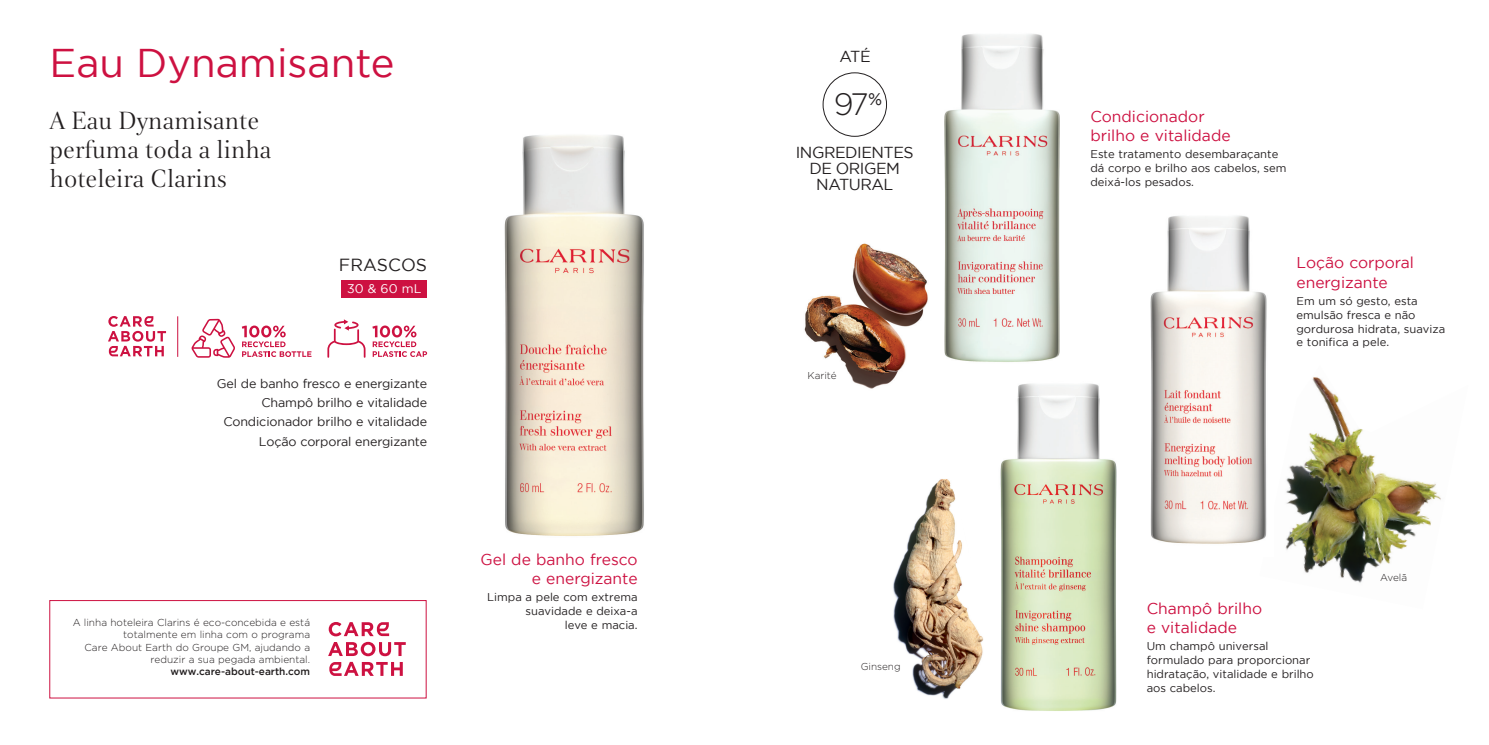
<style>
.page{position:relative;width:1489px;height:745px;background:#fff}
.page>*{position:absolute;margin:0;border:0;box-sizing:border-box;transform-origin:0 0}
.t1{font:40px "Gotham";color:#cd1141}
.t2{font:300 31px "Gotham";color:#231f20}
.t3{font:26.25px/28.8px "Clarins";color:#231f20}
.t4{font:17.5px "Gotham";color:#231f20}
.t5{font:15.88px/15.9px "Gotham";letter-spacing:-.03em;color:#231f20;text-align:center}
.t6{font:15.62px/19.4px "Gotham";color:#cd1141}
.t7{font:12.5px/19.1px "Gotham";letter-spacing:-.01em;color:#231f20;text-align:right}
.t8{font:12.5px "Gotham";color:#fff}
.t9{font:11.25px/13.8px "Gotham";color:#231f20}
.t10{font:300 10.12px/12.4px "Gotham";color:#231f20;text-align:right}
.t11{font:500 10.12px "Gotham";color:#231f20}
.t12{font:300 10px "Gotham";color:#231f20}
</style>
<div class="page">
<img style="left:1000px;top:383px;width:117px;height:328px">
<img style="left:944px;top:34px;width:116px;height:328px">
<img style="left:504px;top:135px;width:140px;height:401px">
<div style="left:50px;top:600px;width:376px;height:97px;border:1px solid #cd1141"></div>
<img style="left:804px;top:243px;width:124px;height:146px">
<img style="left:1285px;top:377px;width:156px;height:206px">
<img style="left:1150px;top:215px;width:117px;height:329px">
<img style="left:893px;top:479px;width:90px;height:220px">
<svg style="left:328px;top:622px;width:78px;height:33px"></svg>
<svg style="left:329px;top:661px;width:74px;height:14px"></svg>
<div style="left:822px;top:72px;width:64px;height:65px;border:1px solid #231f20;border-radius:50%"></div>
<div style="left:341px;top:279px;width:85px;height:18px;background:#cd1141"></div>
<svg style="left:108px;top:316px;width:58px;height:40px"></svg>
<hr style="left:177px;top:316px;width:1px;height:40px;background:#cd1141">
<svg style="left:372px;top:325px;width:55px;height:32px"></svg>
<svg style="left:327px;top:319px;width:38px;height:38px"></svg>
<svg style="left:242px;top:325px;width:69px;height:32px"></svg>
<svg style="left:191px;top:318px;width:44px;height:39px"></svg>
<h1 class="t1" style="left:50px;top:40px;width:346px">Eau Dynamisante</h1>
<h3 class="t3" style="left:50px;top:104px;width:223px">A Eau Dynamisante perfuma toda a linha hoteleira Clarins</h3>
<h3 class="t4" style="left:339px;top:255px;width:90px">FRASCOS</h3>
<p class="t8" style="left:347px;top:281px;width:76px">30 &amp; 60 mL</p>
<p class="t7" style="left:217px;top:374px;width:212px">Gel de banho fresco e energizante<br>Champô brilho e vitalidade<br>Condicionador brilho e vitalidade<br>Loção corporal energizante</p>
<p class="t10" style="left:73px;top:615px;width:239px">A linha hoteleira Clarins é eco-concebida e está totalmente em linha com o programa<br>Care About Earth do Groupe GM, ajudando a reduzir a sua pegada ambiental.</p>
<p class="t11" style="left:170px;top:665px;width:141px">www.care-about-earth.com</p>
<h3 class="t6" style="left:480px;top:548px;width:159px;text-align:right">Gel de banho fresco e energizante</h3>
<p class="t9" style="left:487px;top:589px;width:152px;text-align:right">Limpa a pele com extrema suavidade e deixa-a<br>leve e macia.</p>
<h3 class="t5" style="left:839px;top:48px;width:33px">ATÉ</h3>
<h2 class="t2" style="left:833px;top:87px;width:50px">97<sup>%</sup></h2>
<h3 class="t5" style="left:795px;top:144px;width:119px">INGREDIENTES<br>DE ORIGEM<br>NATURAL</h3>
<p class="t12" style="left:807px;top:369px;width:31px">Karité</p>
<p class="t12" style="left:860px;top:660px;width:41px">Ginseng</p>
<h3 class="t6" style="left:1090px;top:107px;width:142px;line-height:18.8px">Condicionador brilho e vitalidade</h3>
<p class="t9" style="left:1090px;top:147px;width:198px">Este tratamento desembaraçante dá corpo e brilho aos cabelos, sem deixá-los pesados.</p>
<h3 class="t6" style="left:1296px;top:253px;width:119px">Loção corporal energizante</h3>
<p class="t9" style="left:1296px;top:294px;width:150px">Em um só gesto, esta emulsão fresca e não gordurosa hidrata, suaviza e tonifica a pele.</p>
<p class="t12" style="left:1380px;top:571px;width:28px">Avelã</p>
<h3 class="t6" style="left:1146px;top:597px;width:117px">Champô brilho e vitalidade</h3>
<p class="t9" style="left:1146px;top:638px;width:169px">Um champô universal formulado para proporcionar hidratação, vitalidade e brilho aos cabelos.</p>
</div>
